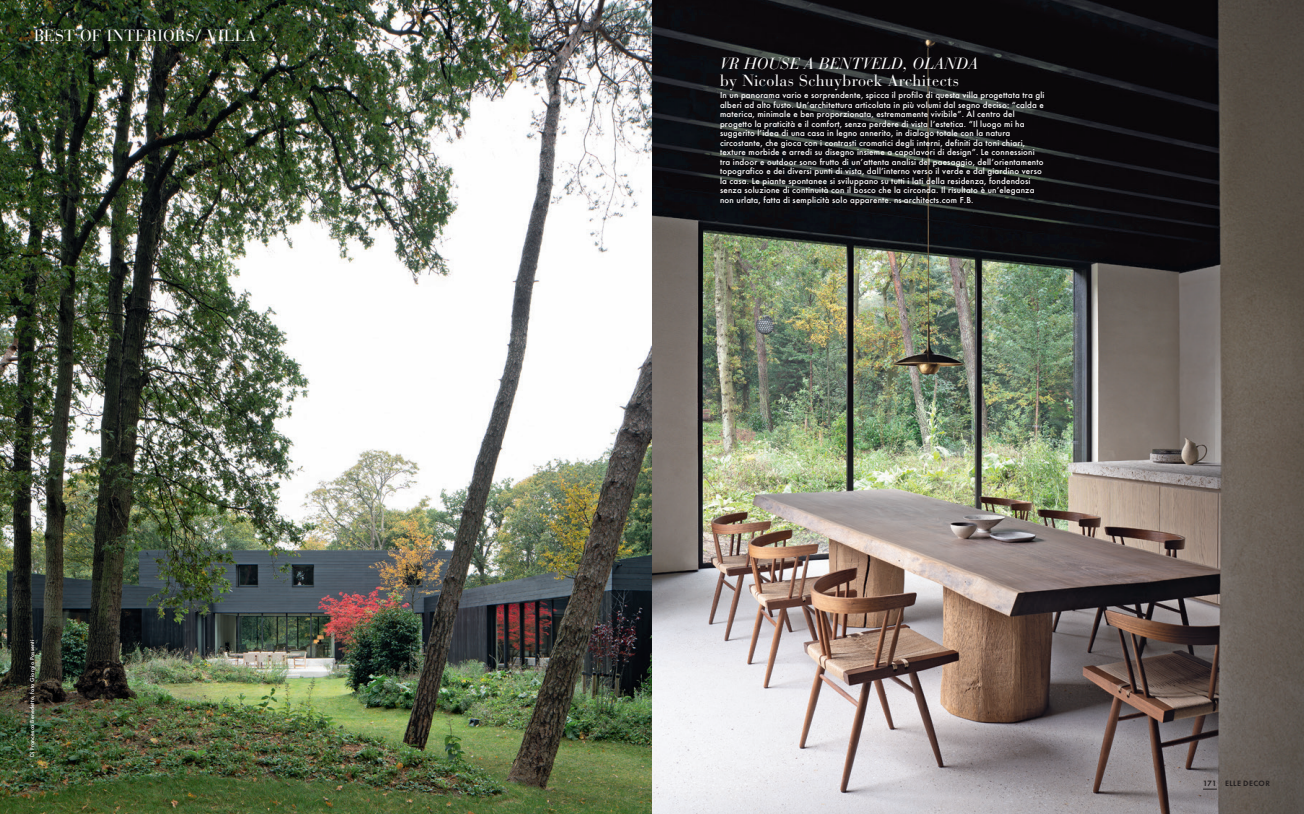
<style>
.page{position:relative;width:1304px;height:814px;background:#fff}
.page>*{position:absolute;margin:0;border:0;box-sizing:border-box;transform-origin:0 0}
.t1{font:16px "Bauer Bodoni";letter-spacing:.02em;color:#fff}
.t2{font:italic 16px "Bauer Bodoni";letter-spacing:.02em;color:#fff}
.t3{font:500 9px/9.5px "Elle Gabor Std";letter-spacing:.02em;color:#fff}
.t4{font:600 8px "Elle Gabor Std";letter-spacing:.045em;color:#231f20}
.t5{font:500 6px "Elle Gabor Std";letter-spacing:.03em;color:#fff}
</style>
<div class="page">
<img style="left:0;top:0;width:1304px;height:814px">
<svg style="left:1203px;top:788px;width:14px;height:1px"></svg>
<h1 class="t1" style="left:34px;top:26px;width:224px">BEST OF INTERIORS/ VILLA</h1>
<p class="t5" style="left:29px;top:757px;width:119px;rotate:-90deg">Di Francesca Benedetto, foto Giorgio Possenti</p>
<h1 class="t2" style="left:720px;top:54px;width:260px">VR HOUSE A BENTVELD, OLANDA</h1>
<h1 class="t1" style="left:720px;top:71px;width:240px">by Nicolas Schuybroek Architects</h1>
<p class="t3" style="left:720px;top:90px;width:326px">In un panorama vario e sorprendente, spicca il profilo di questa villa progettata tra gli alberi ad alto fusto. Un’architettura articolata in più volumi dal segno deciso: “calda e materica, minimale e ben proporzionata, estremamente vivibile”. Al centro del progetto la praticità e il comfort, senza perdere di vista l’estetica. “Il luogo mi ha suggerito l’idea di una casa in legno annerito, in dialogo totale con la natura circostante, che gioca con i contrasti cromatici degli interni, definiti da toni chiari, texture morbide e arredi su disegno insieme a capolavori di design”. Le connessioni tra indoor e outdoor sono frutto di un’attenta analisi del paesaggio, dell’orientamento topografico e dei diversi punti di vista, dall’interno verso il verde e dal giardino verso la casa. Le piante spontanee si sviluppano su tutti i lati della residenza, fondendosi senza soluzione di continuità con il bosco che la circonda. Il risultato è un’eleganza non urlata, fatta di semplicità solo apparente. ns-architects.com F.B.</p>
<p class="t4" style="left:1203px;top:778px;width:68px">171 ELLE DECOR</p>
</div>
